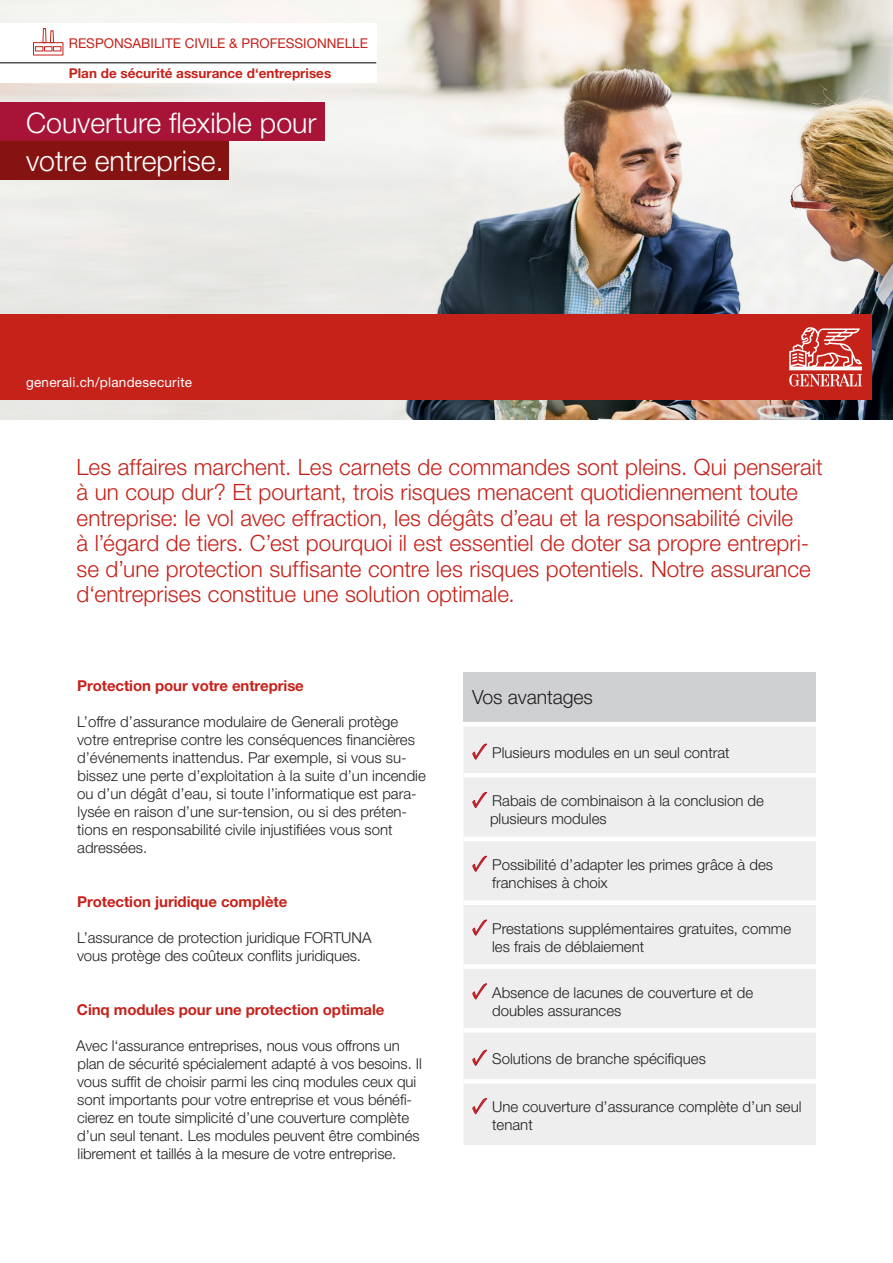
<style>
.page{position:relative;width:893px;height:1263px;background:#fff}
.page>*{position:absolute;margin:0;border:0;box-sizing:border-box;transform-origin:0 0}
.t1{font:300 28.5px/38.2px "Helvetica Neue LT Std";color:#fff}
.t2{font:300 22.5px/25.5px "Helvetica Neue LT Std";color:#c5221a}
.t3{font:300 19.5px "Helvetica Neue LT Std";letter-spacing:-.005em;color:#231f20}
.t4{font:300 15px/18px "Helvetica Neue LT Std";color:#231f20}
.t5{font:700 15px "Helvetica Neue LT Std";letter-spacing:-.005em;color:#c5221a}
.t6{font:700 13.5px "Helvetica Neue LT Std";color:#c5221a}
.t7{font:13.5px "Helvetica Neue LT Std";color:#c5221a}
.t8{font:13.5px "Helvetica Neue LT Std";letter-spacing:.02em;color:#fff}
.s1{font-family:"Minion Pro";font-weight:700;font-size:22.5px;color:#c5221a}
</style>
<div class="page">
<img style="left:0;top:0;width:893px;height:419px">
<div style="left:0;top:314px;width:872px;height:85px;background:#c5221a"></div>
<svg style="left:789px;top:327px;width:73px;height:59px"></svg>
<div style="left:0;top:103px;width:324px;height:38px;background:#a81437"></div>
<div style="left:0;top:23px;width:376px;height:40px;background:#fff"></div>
<div style="left:0;top:63px;width:376px;height:20px;background:#fff"></div>
<div style="left:0;top:141px;width:229px;height:38px;background:#851312"></div>
<hr style="left:0;top:63px;width:376px;height:1px;background:#000">
<div style="left:463px;top:672px;width:353px;height:50px;background:#cfd0d2"></div>
<div style="left:464px;top:727px;width:352px;height:418px;background:#eeeeef"></div>
<hr style="left:463px;top:773px;width:353px;height:4px;background:#fff">
<hr style="left:463px;top:837px;width:353px;height:4px;background:#fff">
<div style="left:463px;top:900px;width:353px;height:5px;background:#fff"></div>
<div style="left:463px;top:964px;width:353px;height:5px;background:#fff"></div>
<hr style="left:463px;top:1028px;width:353px;height:4px;background:#fff">
<hr style="left:463px;top:1079px;width:353px;height:4px;background:#fff">
<svg style="left:472px;top:743px;width:16px;height:17px"></svg>
<svg style="left:472px;top:791px;width:16px;height:17px"></svg>
<svg style="left:472px;top:855px;width:16px;height:17px"></svg>
<svg style="left:472px;top:919px;width:16px;height:17px"></svg>
<svg style="left:472px;top:983px;width:16px;height:17px"></svg>
<svg style="left:472px;top:1049px;width:16px;height:17px"></svg>
<svg style="left:472px;top:1097px;width:16px;height:17px"></svg>
<svg style="left:33px;top:28px;width:31px;height:28px"></svg>
<p class="t7" style="left:69px;top:35px;width:301px">RESPONSABILITE CIVILE &amp; PROFESSIONNELLE</p>
<p class="t6" style="left:69px;top:64px;width:264px">Plan de sécurité assurance d‘entreprises</p>
<h1 class="t1" style="left:26px;top:103px;width:292px">Couverture flexible pour votre entreprise.</h1>
<p class="t8" style="left:26px;top:374px;width:168px">generali.ch/plandesecurite</p>
<p class="t2" style="left:77px;top:453px;width:748px">Les affaires marchent. Les carnets de commandes sont pleins. Qui penserait à un coup dur? Et pourtant, trois risques menacent quotidiennement toute entreprise: le vol avec effraction, les dégâts d’eau et la responsabilité civile<br>à l’égard de tiers. C’est pourquoi il est essentiel de doter sa propre entrepri‑ se d’une protection suffisante contre les risques potentiels. Notre assurance d‘entreprises constitue une solution optimale.</p>
<p class="t5" style="left:77px;top:676px;width:228px">Protection pour votre entreprise</p>
<p class="t4" style="left:77px;top:712px;width:350px">L’offre d’assurance modulaire de Generali protège votre entreprise contre les conséquences financières d’événements inattendus. Par exemple, si vous su‑ bissez une perte d’exploitation à la suite d’un incendie ou d’un dégât d’eau, si toute l’informatique est para‑ lysée en raison d’une sur‑tension, ou si des préten‑ tions en responsabilité civile injustifiées vous sont adressées.</p>
<p class="t5" style="left:77px;top:892px;width:212px">Protection juridique complète</p>
<p class="t4" style="left:77px;top:928px;width:296px">L’assurance de protection juridique FORTUNA vous protège des coûteux conflits juridiques.</p>
<p class="t5" style="left:77px;top:1000px;width:309px">Cinq modules pour une protection optimale</p>
<p class="t4" style="left:76px;top:1036px;width:347px">Avec l‘assurance entreprises, nous vous offrons un plan de sécurité spécialement adapté à vos besoins. Il vous suffit de choisir parmi les cinq modules ceux qui sont importants pour votre entreprise et vous bénéfi‑ cierez en toute simplicité d’une couverture complète d’un seul tenant. Les modules peuvent être combinés librement et taillés à la mesure de votre entreprise.</p>
<h3 class="t3" style="left:472px;top:685px;width:122px">Vos avantages</h3>
<p class="t4" style="left:472px;top:743px;width:259px"><span class="s1">✓</span> Plusieurs modules en un seul contrat</p>
<p class="t4" style="left:490px;top:792px;width:275px;text-indent:-18px"><span class="s1">✓</span> Rabais de combinaison à la conclusion de plusieurs modules</p>
<p class="t4" style="left:492px;top:855px;width:282px;text-indent:-20px"><span class="s1">✓</span> Possibilité d’adapter les primes grâce à des franchises à choix</p>
<p class="t4" style="left:492px;top:919px;width:300px;text-indent:-20px"><span class="s1">✓</span> Prestations supplémentaires gratuites, comme les frais de déblaiement</p>
<p class="t4" style="left:492px;top:983px;width:262px;text-indent:-20px"><span class="s1">✓</span> Absence de lacunes de couverture et de doubles assurances</p>
<p class="t4" style="left:472px;top:1049px;width:235px"><span class="s1">✓</span> Solutions de branche spécifiques</p>
<p class="t4" style="left:492px;top:1098px;width:311px;text-indent:-20px"><span class="s1">✓</span> Une couverture d’assurance complète d’un seul tenant</p>
</div>
